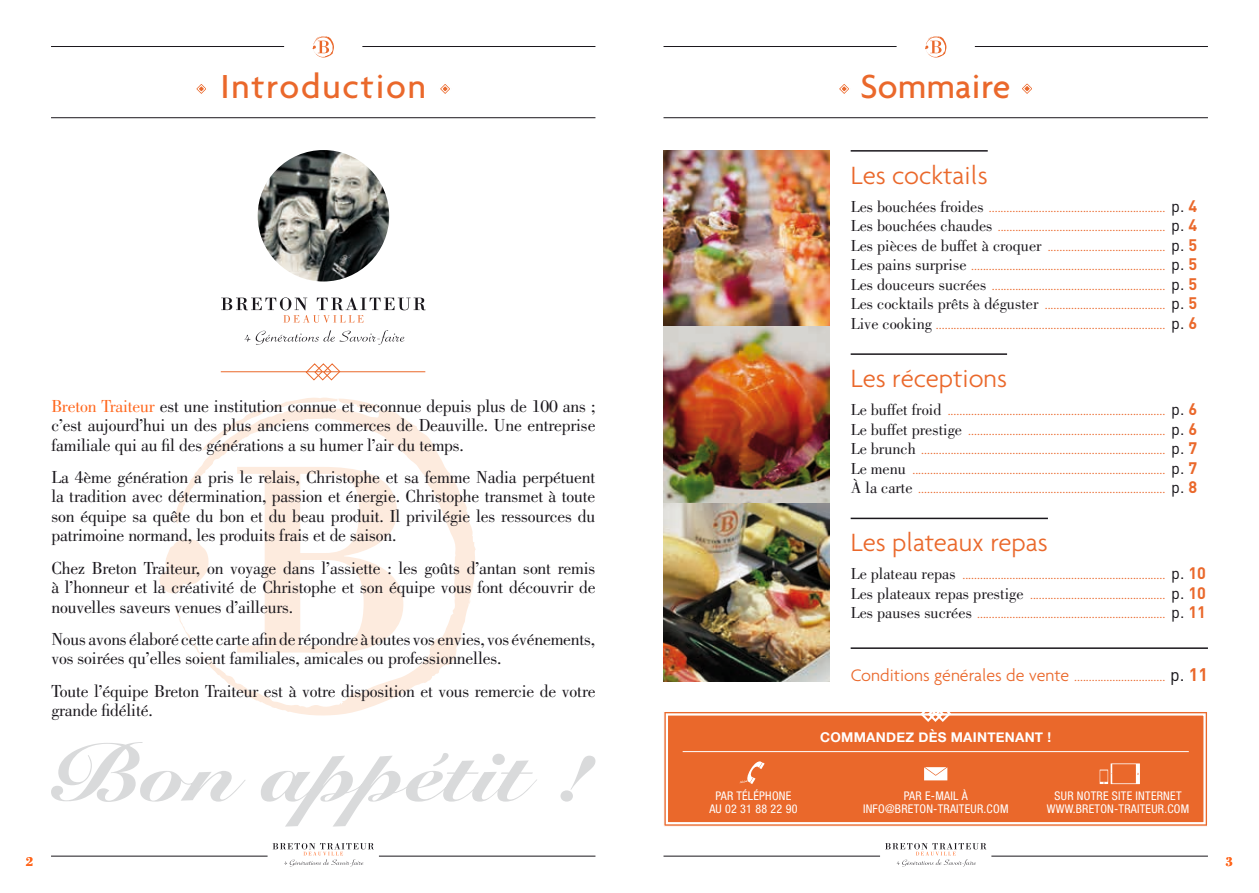
<style>
.page{position:relative;width:1259px;height:893px;background:#fff}
.page>*{position:absolute;margin:0;border:0;box-sizing:border-box;transform-origin:0 0}
.t1{font:500 36px "Agenda";letter-spacing:.05em;color:#ea682b}
.t2{font:500 36px "Agenda";letter-spacing:.01em;color:#ea682b}
.t3{font:300 27px "Agenda";color:#ea682b}
.t4{font:18px/19.5px "Bodoni";letter-spacing:-.01em;color:#1a171c;text-align:justify}
.t5{font:700 13.5px "Helvetica Neue";letter-spacing:.02em;color:#fff}
.t6{font:700 13.5px "Bodoni";color:#ff661c;scale:.93 1}
.t7{font:12px/19.5px "Bodoni";color:#ea682b;text-align:justify}
.t8{font:condensed 12px/13.5px "Helvetica Neue";letter-spacing:.02em;color:#fff;text-align:center}
.s1{color:#ff661c}
.s2{font-size:16.5px;color:#1a171c}
.s3{font-family:"DIN Pro";font-size:16.5px;color:#1a171c}
.s4{font-family:"DIN Pro";font-weight:700;font-size:16.5px}
.s5{font-family:"Agenda";font-weight:300;font-size:18px}
.s6{font-family:"DIN Pro";font-size:18px;color:#1a171c}
.s7{font-family:"DIN Pro";font-weight:700;font-size:18px}
</style>
<div class="page">
<svg style="left:885px;top:843px;width:101px;height:23px"></svg>
<hr style="left:663px;top:46px;width:233px;height:1px;background:#1a171c">
<hr style="left:51px;top:46px;width:233px;height:1px;background:#1a171c">
<hr style="left:975px;top:46px;width:233px;height:1px;background:#1a171c">
<hr style="left:362px;top:46px;width:233px;height:1px;background:#1a171c">
<hr style="left:663px;top:856px;width:217px;height:1px;background:#1a171c">
<hr style="left:991px;top:856px;width:217px;height:1px;background:#1a171c">
<svg style="left:273px;top:843px;width:101px;height:23px"></svg>
<hr style="left:51px;top:856px;width:216px;height:1px;background:#1a171c">
<hr style="left:379px;top:856px;width:216px;height:1px;background:#1a171c">
<svg style="left:312px;top:36px;width:22px;height:22px"></svg>
<svg style="left:925px;top:36px;width:21px;height:22px"></svg>
<hr style="left:51px;top:117px;width:544px;height:1px;background:#1a171c">
<hr style="left:663px;top:117px;width:545px;height:1px;background:#1a171c">
<svg style="left:159px;top:546px;width:14px;height:48px"></svg>
<svg style="left:272px;top:397px;width:108px;height:11px"></svg>
<svg style="left:173px;top:408px;width:303px;height:307px"></svg>
<svg style="left:237px;top:467px;width:166px;height:188px"></svg>
<div style="left:664px;top:712px;width:543px;height:115px;background:#ea682b"></div>
<div style="left:666px;top:713px;width:539px;height:111px;border:2px solid #fff"></div>
<svg style="left:196px;top:84px;width:10px;height:10px"></svg>
<div style="left:198px;top:85px;width:7px;height:7px;border:1px solid #fff;border-radius:50%"></div>
<svg style="left:440px;top:84px;width:10px;height:10px"></svg>
<div style="left:441px;top:85px;width:8px;height:7px;border:1px solid #fff;border-radius:50%"></div>
<svg style="left:839px;top:84px;width:10px;height:10px"></svg>
<svg style="left:1022px;top:83px;width:10px;height:11px"></svg>
<hr style="left:850px;top:150px;width:137px;height:2px;background:#1a171c">
<hr style="left:850px;top:353px;width:157px;height:2px;background:#1a171c">
<hr style="left:850px;top:518px;width:198px;height:1px;background:#1a171c">
<hr style="left:850px;top:647px;width:358px;height:2px;background:#1a171c">
<svg style="left:51px;top:742px;width:544px;height:85px"></svg>
<hr style="left:221px;top:371px;width:204px;height:1px;background:#ea682b">
<svg style="left:306px;top:363px;width:34px;height:17px"></svg>
<img style="left:663px;top:150px;width:166px;height:532px">
<svg style="left:739px;top:761px;width:25px;height:23px"></svg>
<svg style="left:924px;top:767px;width:23px;height:13px"></svg>
<svg style="left:1099px;top:763px;width:41px;height:21px"></svg>
<svg style="left:919px;top:712px;width:33px;height:11px"></svg>
<hr style="left:682px;top:751px;width:506px;height:1px;background:#fff">
<svg style="left:221px;top:297px;width:205px;height:26px"></svg>
<svg style="left:244px;top:335px;width:6px;height:6px"></svg>
<svg style="left:256px;top:330px;width:148px;height:15px"></svg>
<img style="left:258px;top:150px;width:131px;height:131px;border-radius:66px">
<h1 class="t1" style="left:220px;top:65px;width:207px">Introduction</h1>
<h1 class="t2" style="left:860px;top:65px;width:152px">Sommaire</h1>
<h3 class="t4" style="left:51px;top:396px;width:545px"><span class="s1">Breton Traiteur</span> est une institution connue et reconnue depuis plus de 100 ans ; c’est aujourd’hui un des plus anciens commerces de Deauville. Une entreprise familiale qui au fil des générations a su humer l’air du temps.</h3>
<p class="t4" style="left:51px;top:467px;width:545px">La 4ème génération a pris le relais, Christophe et sa femme Nadia perpétuent la tradition avec détermination, passion et énergie. Christophe transmet à toute son équipe sa quête du bon et du beau produit. Il privilégie les ressources du patrimoine normand, les produits frais et de saison.</p>
<h3 class="t4" style="left:51px;top:558px;width:545px">Chez Breton Traiteur, on voyage dans l’assiette : les goûts d’antan sont remis à l’honneur et la créativité de Christophe et son équipe vous font découvrir de nouvelles saveurs venues d’ailleurs.</h3>
<h3 class="t4" style="left:51px;top:629px;width:545px">Nous avons élaboré cette carte afin de répondre à toutes vos envies, vos événements, vos soirées qu’elles soient familiales, amicales ou professionnelles.</h3>
<h3 class="t4" style="left:51px;top:681px;width:545px">Toute l’équipe Breton Traiteur est à votre disposition et vous remercie de votre grande fidélité.</h3>
<h2 class="t3" style="left:850px;top:159px;width:139px">Les cocktails</h2>
<p class="t7" style="left:850px;top:198px;width:348px"><span class="s2">Les bouchées froides</span> ............................................................ <span class="s3">p.</span> <span class="s4">4<br></span><span class="s2">Les bouchées chaudes</span> ......................................................... <span class="s3">p.</span> <span class="s4">4<br></span><span class="s2">Les pièces de buffet à croquer</span> ........................................ <span class="s3">p.</span> <span class="s4">5<br></span><span class="s2">Les pains surprise</span> .................................................................. <span class="s3">p.</span> <span class="s4">5<br></span><span class="s2">Les douceurs sucrées</span> ........................................................... <span class="s3">p.</span> <span class="s4">5<br></span><span class="s2">Les cocktails prêts à déguster</span> ......................................... <span class="s3">p.</span> <span class="s4">5<br></span><span class="s2">Live cooking</span> .............................................................................. <span class="s3">p.</span> <span class="s4">6</span></p>
<h2 class="t3" style="left:850px;top:363px;width:158px">Les réceptions</h2>
<p class="t7" style="left:850px;top:401px;width:348px"><span class="s2">Le buffet froid</span> .......................................................................... <span class="s3">p.</span> <span class="s4">6<br></span><span class="s2">Le buffet prestige</span> ................................................................... <span class="s3">p.</span> <span class="s4">6<br></span><span class="s2">Le brunch</span> ................................................................................... <span class="s3">p.</span> <span class="s4">7<br></span><span class="s2">Le menu</span> ...................................................................................... <span class="s3">p.</span> <span class="s4">7<br></span><span class="s2">À la carte</span> .................................................................................... <span class="s3">p.</span> <span class="s4">8</span></p>
<h2 class="t3" style="left:850px;top:527px;width:199px">Les plateaux repas</h2>
<p class="t7" style="left:850px;top:566px;width:357px"><span class="s2">Le plateau repas</span> ..................................................................... <span class="s3">p.</span> <span class="s4">10<br></span><span class="s2">Les plateaux repas prestige</span> .............................................. <span class="s3">p.</span> <span class="s4">10<br></span><span class="s2">Les pauses sucrées</span> ................................................................ <span class="s3">p.</span> <span class="s4">11</span></p>
<p class="t7" style="left:850px;top:667px;width:359px"><span class="s5">Conditions générales de vente</span> ............................... <span class="s6">p.</span> <span class="s7">11</span></p>
<p class="t5" style="left:820px;top:727px;width:232px">COMMANDEZ DÈS MAINTENANT !</p>
<p class="t8" style="left:709px;top:789px;width:90px">PAR TÉLÉPHONE<br>AU 02 31 88 22 90</p>
<p class="t8" style="left:863px;top:789px;width:147px">PAR E-MAIL À<br>INFO@BRETON-TRAITEUR.COM</p>
<p class="t8" style="left:1047px;top:789px;width:144px">SUR NOTRE SITE INTERNET<br>WWW.BRETON-TRAITEUR.COM</p>
<p class="t6" style="left:26px;top:853px;width:10px">2</p>
<p class="t6" style="left:1225px;top:853px;width:10px">3</p>
</div>
